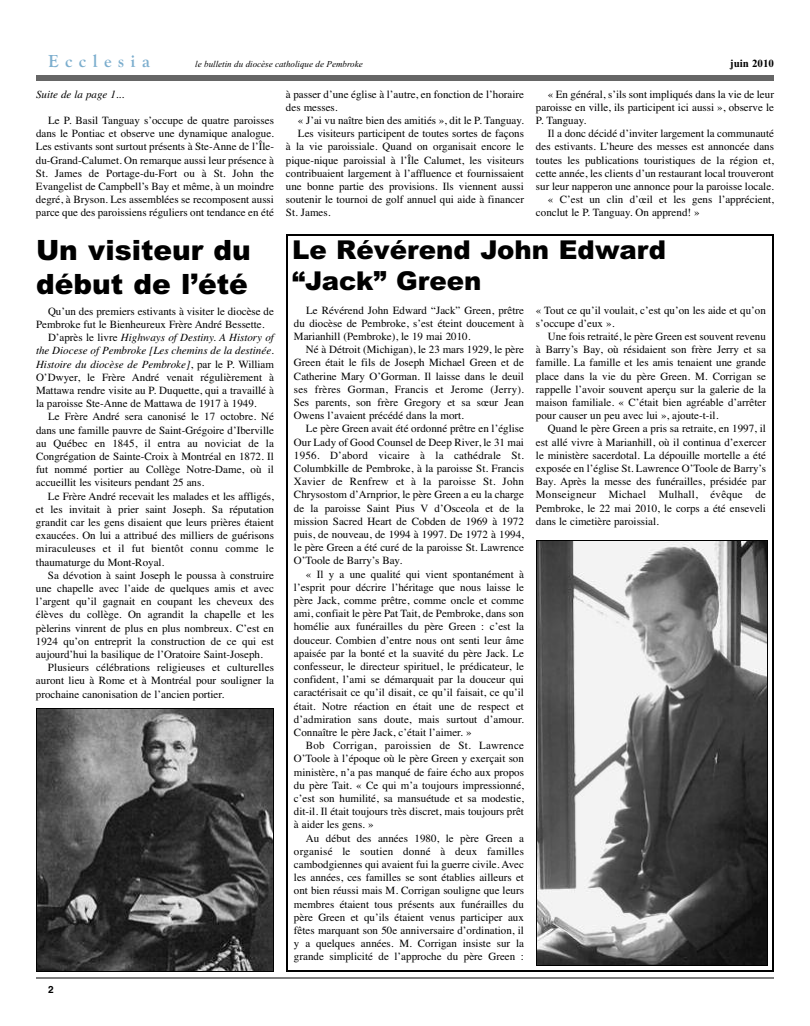
<style>
.page{position:relative;width:810px;height:1026px;background:#fff}
.page>*{position:absolute;margin:0;border:0;box-sizing:border-box;transform-origin:0 0}
.t1{font:900 28px/33.6px "Arial";color:#000}
.t2{font:900 26px/31.2px "Arial";color:#000}
.t3{font:700 18px "Goudy Old Style T";letter-spacing:.36em;color:#7caece}
.t4{font:11px/13.2px "Times";color:#000;text-align:justify}
.t5{font:italic 11px "Times";color:#000}
.t6{font:11px "Times";letter-spacing:.02em;color:#000}
.t7{font:700 11px "Times New Roman";color:#000}
.t8{font:700 10px "Helvetica";color:#000}
.t9{font:italic 9px "Times New Roman";color:#000}
.s1{font-style:normal}
</style>
<div class="page">
<hr style="left:36px;top:978px;width:738px;height:1px;background:#000">
<div style="left:36px;top:75px;width:738px;height:6px;background:#666"></div>
<img style="left:38px;top:710px;width:234px;height:260px">
<div style="left:36px;top:708px;width:238px;height:264px;border:1px solid #000"></div>
<div style="left:286px;top:234px;width:488px;height:738px;border:2px solid #000"></div>
<img style="left:538px;top:542px;width:228px;height:422px">
<div style="left:536px;top:540px;width:232px;height:426px;border:1px solid #000"></div>
<h3 class="t3" style="left:48px;top:50px;width:103px">Ecclesia</h3>
<p class="t9" style="left:195px;top:59px;width:169px">le bulletin du diocèse catholique de Pembroke</p>
<p class="t5" style="left:36px;top:87px;width:90px">Suite de la page 1...</p>
<p class="t4" style="left:36px;top:114px;width:240px;text-indent:12px">Le P. Basil Tanguay s’occupe de quatre paroisses dans le Pontiac et observe une dynamique analogue.<br>Les estivants sont surtout présents à Ste-Anne de l’Île&shy;du-Grand-Calumet. On remarque aussi leur présence à St. James de Portage-du-Fort ou à St. John the Evangelist de Campbell’s Bay et même, à un moindre degré, à Bryson. Les assemblées se recomposent aussi parce que des paroissiens réguliers ont tendance en été</p>
<p class="t4" style="left:286px;top:87px;width:240px">à passer d’une église à l’autre, en fonction de l’horaire des messes.</p>
<p class="t4" style="left:298px;top:114px;width:227px">« J’ai vu naître bien des amitiés », dit le P. Tanguay.</p>
<p class="t4" style="left:298px;top:127px;width:227px">Les visiteurs participent de toutes sortes de façons</p>
<p class="t4" style="left:286px;top:140px;width:240px">à la vie paroissiale. Quand on organisait encore le</p>
<p class="t4" style="left:286px;top:153px;width:239px">pique-nique paroissial à l’Île Calumet, les visiteurs</p>
<p class="t4" style="left:286px;top:166px;width:240px">contribuaient largement à l’affluence et fournissaient</p>
<p class="t4" style="left:286px;top:180px;width:240px">une bonne partie des provisions. Ils viennent aussi</p>
<p class="t4" style="left:286px;top:193px;width:240px">soutenir le tournoi de golf annuel qui aide à financer</p>
<p class="t4" style="left:286px;top:206px;width:46px">St. James.</p>
<p class="t7" style="left:730px;top:57px;width:45px">juin 2010</p>
<p class="t4" style="left:536px;top:87px;width:240px;text-indent:12px">« En général, s’ils sont impliqués dans la vie de leur paroisse en ville, ils participent ici aussi », observe le P. Tanguay.</p>
<p class="t4" style="left:548px;top:127px;width:228px">Il a donc décidé d’inviter largement la communauté</p>
<p class="t4" style="left:536px;top:140px;width:240px">des estivants. L’heure des messes est annoncée dans</p>
<p class="t4" style="left:536px;top:153px;width:239px">toutes les publications touristiques de la région et,</p>
<p class="t4" style="left:536px;top:166px;width:240px">cette année, les clients d’un restaurant local trouveront</p>
<p class="t4" style="left:536px;top:180px;width:240px">sur leur napperon une annonce pour la paroisse locale.</p>
<p class="t4" style="left:548px;top:193px;width:227px">« C’est un clin d’œil et les gens l’apprécient,</p>
<p class="t4" style="left:536px;top:206px;width:165px">conclut le P. Tanguay. On apprend! »</p>
<h1 class="t1" style="left:36px;top:234px;width:216px">Un visiteur du début de l’été</h1>
<p class="t4" style="left:48px;top:304px;width:228px">Qu’un des premiers estivants à visiter le diocèse de</p>
<p class="t4" style="left:36px;top:318px;width:230px">Pembroke fut le Bienheureux Frère André Bessette.</p>
<p class="t5" style="left:48px;top:331px;width:228px"><span class="s1">D’après le livre</span> Highways of Destiny. A History of</p>
<p class="t5" style="left:36px;top:344px;width:239px">the Diocese of Pembroke [Les chemins de la destinée.</p>
<p class="t5" style="left:36px;top:357px;width:240px">Histoire du diocèse de Pembroke]<span class="s1">, par le P. William</span></p>
<p class="t4" style="left:36px;top:370px;width:240px">O’Dwyer, le Frère André venait régulièrement à</p>
<p class="t4" style="left:36px;top:384px;width:240px">Mattawa rendre visite au P. Duquette, qui a travaillé à</p>
<p class="t4" style="left:36px;top:397px;width:222px">la paroisse Ste-Anne de Mattawa de 1917 à 1949.</p>
<p class="t4" style="left:48px;top:410px;width:227px">Le Frère André sera canonisé le 17 octobre. Né</p>
<p class="t4" style="left:36px;top:423px;width:240px">dans une famille pauvre de Saint-Grégoire d’Iberville</p>
<p class="t4" style="left:36px;top:436px;width:239px">au Québec en 1845, il entra au noviciat de la</p>
<p class="t4" style="left:36px;top:450px;width:240px">Congrégation de Sainte-Croix à Montréal en 1872. Il</p>
<p class="t4" style="left:36px;top:463px;width:240px">fut nommé portier au Collège Notre-Dame, où il</p>
<p class="t4" style="left:36px;top:476px;width:170px">accueillit les visiteurs pendant 25 ans.</p>
<p class="t4" style="left:48px;top:489px;width:227px">Le Frère André recevait les malades et les affligés,</p>
<p class="t4" style="left:36px;top:502px;width:240px">et les invitait à prier saint Joseph. Sa réputation</p>
<p class="t4" style="left:36px;top:516px;width:240px">grandit car les gens disaient que leurs prières étaient</p>
<p class="t4" style="left:36px;top:529px;width:239px">exaucées. On lui a attribué des milliers de guérisons</p>
<p class="t6" style="left:36px;top:542px;width:240px">miraculeuses et il fut bientôt connu comme le</p>
<p class="t4" style="left:36px;top:555px;width:130px">thaumaturge du Mont-Royal.</p>
<p class="t4" style="left:48px;top:568px;width:228px">Sa dévotion à saint Joseph le poussa à construire</p>
<p class="t4" style="left:36px;top:582px;width:240px">une chapelle avec l’aide de quelques amis et avec</p>
<p class="t4" style="left:36px;top:595px;width:239px">l’argent qu’il gagnait en coupant les cheveux des</p>
<p class="t4" style="left:36px;top:608px;width:239px">élèves du collège. On agrandit la chapelle et les</p>
<p class="t4" style="left:36px;top:621px;width:240px">pèlerins vinrent de plus en plus nombreux. C’est en</p>
<p class="t4" style="left:36px;top:634px;width:240px">1924 qu’on entreprit la construction de ce qui est</p>
<p class="t4" style="left:36px;top:648px;width:228px">aujourd’hui la basilique de l’Oratoire Saint-Joseph.</p>
<p class="t4" style="left:48px;top:661px;width:228px">Plusieurs célébrations religieuses et culturelles</p>
<p class="t4" style="left:36px;top:674px;width:240px">auront lieu à Rome et à Montréal pour souligner la</p>
<p class="t4" style="left:36px;top:687px;width:190px">prochaine canonisation de l’ancien portier.</p>
<p class="t8" style="left:48px;top:984px;width:7px">2</p>
<h2 class="t2" style="left:292px;top:234px;width:376px">Le Révérend John Edward “Jack” Green</h2>
<p class="t4" style="left:294px;top:303px;width:232px;text-indent:12px">Le Révérend John Edward “Jack” Green, prêtre du diocèse de Pembroke, s’est éteint doucement à Marianhill (Pembroke), le 19 mai 2010.</p>
<p class="t4" style="left:294px;top:343px;width:232px;text-indent:12px">Né à Détroit (Michigan), le 23 mars 1929, le père Green était le fils de Joseph Michael Green et de Catherine Mary O’Gorman. Il laisse dans le deuil ses frères Gorman, Francis et Jerome (Jerry).<br>Ses parents, son frère Gregory et sa sœur Jean Owens l’avaient précédé dans la mort.</p>
<p class="t4" style="left:294px;top:422px;width:232px;text-indent:12px">Le père Green avait été ordonné prêtre en l’église Our Lady of Good Counsel de Deep River, le 31 mai 1956. D’abord vicaire à la cathédrale St.<br>Columbkille de Pembroke, à la paroisse St. Francis Xavier de Renfrew et à la paroisse St. John Chrysostom d’Arnprior, le père Green a eu la charge de la paroisse Saint Pius V d’Osceola et de la mission Sacred Heart de Cobden de 1969 à 1972 puis, de nouveau, de 1994 à 1997. De 1972 à 1994, le père Green a été curé de la paroisse St. Lawrence O’Toole de Barry’s Bay.</p>
<p class="t4" style="left:294px;top:567px;width:232px;text-indent:12px">« Il y a une qualité qui vient spontanément à l’esprit pour décrire l’héritage que nous laisse le père Jack, comme prêtre, comme oncle et comme ami, confiait le père Pat Tait, de Pembroke, dans son homélie aux funérailles du père Green : c’est la douceur. Combien d’entre nous ont senti leur âme apaisée par la bonté et la suavité du père Jack. Le confesseur, le directeur spirituel, le prédicateur, le confident, l’ami se démarquait par la douceur qui caractérisait ce qu’il disait, ce qu’il faisait, ce qu’il était. Notre réaction en était une de respect et d’admiration sans doute, mais surtout d’amour.<br>Connaître le père Jack, c’était l’aimer. »</p>
<p class="t4" style="left:294px;top:739px;width:232px;text-indent:12px">Bob Corrigan, paroissien de St. Lawrence O’Toole à l’époque où le père Green y exerçait son ministère, n’a pas manqué de faire écho aux propos du père Tait. « Ce qui m’a toujours impressionné, c’est son humilité, sa mansuétude et sa modestie, dit-il. Il était toujours très discret, mais toujours prêt à aider les gens. »</p>
<p class="t4" style="left:294px;top:831px;width:232px;text-indent:12px">Au début des années 1980, le père Green a organisé le soutien donné à deux familles cambodgiennes qui avaient fui la guerre civile. Avec les années, ces familles se sont établies ailleurs et ont bien réussi mais M. Corrigan souligne que leurs membres étaient tous présents aux funérailles du père Green et qu’ils étaient venus participer aux fêtes marquant son 50e anniversaire d’ordination, il y a quelques années. M. Corrigan insiste sur la grande simplicité de l’approche du père Green :</p>
<p class="t4" style="left:536px;top:303px;width:231px">« Tout ce qu’il voulait, c’est qu’on les aide et qu’on s’occupe d’eux ».</p>
<p class="t4" style="left:536px;top:330px;width:232px;text-indent:12px">Une fois retraité, le père Green est souvent revenu à Barry’s Bay, où résidaient son frère Jerry et sa famille. La famille et les amis tenaient une grande place dans la vie du père Green. M. Corrigan se rappelle l’avoir souvent aperçu sur la galerie de la maison familiale. « C’était bien agréable d’arrêter pour causer un peu avec lui », ajoute-t-il.</p>
<p class="t4" style="left:536px;top:422px;width:232px;text-indent:12px">Quand le père Green a pris sa retraite, en 1997, il est allé vivre à Marianhill, où il continua d’exercer le ministère sacerdotal. La dépouille mortelle a été exposée en l’église St. Lawrence O’Toole de Barry’s Bay. Après la messe des funérailles, présidée par Monseigneur Michael Mulhall, évêque de Pembroke, le 22 mai 2010, le corps a été enseveli dans le cimetière paroissial.</p>
</div>
